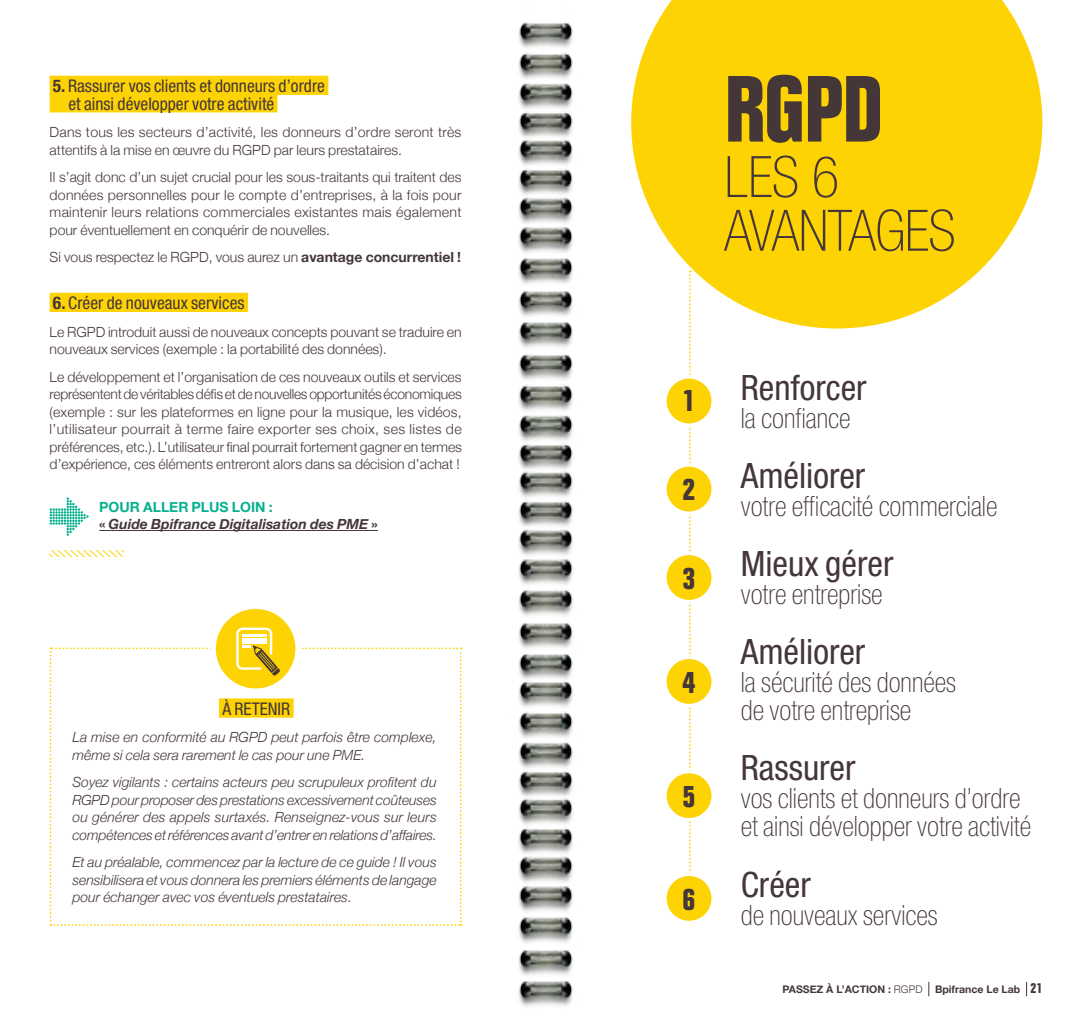
<style>
.page{position:relative;width:1092px;height:1027px;background:#fff}
.page>*{position:absolute;margin:0;border:0;box-sizing:border-box;transform-origin:0 0}
.t1{font:700 condensed 91.88px "Folio";color:#453638}
.t2{font:100 condensed 57.23px/53.7px "Helvetica Neue";letter-spacing:-.01em;color:#453638}
.t3{font:condensed 35px "Helvetica Neue";color:#453638}
.t4{font:700 condensed 30.1px "Folio";color:#453638}
.t5{font:100 condensed 28px/28px "Helvetica Neue";color:#453638}
.t6{font:condensed 17.5px/17.5px "Helvetica Neue";color:#453638}
.t7{font:300 14px/17.5px "Helvetica Neue";color:#453638}
.t8{font:italic 300 14px/17.5px "Helvetica Neue";color:#453638;text-align:justify}
.t9{font:italic 700 14px/17.5px "Helvetica Neue";color:#453638}
.t10{font:700 10.5px "Helvetica Neue";color:#453638}
.s1{font-weight:700}
.s2{font-style:normal;color:#07b18f}
.s3{font-style:normal}
.s4{font-weight:300}
.s5{font-family:"Folio";font-stretch:condensed;font-size:14px}
</style>
<div class="page">
<div style="left:50px;top:76px;width:278px;height:19px;background:#fed304"></div>
<div style="left:50px;top:93px;width:227px;height:19px;background:#fed304"></div>
<div style="left:50px;top:293px;width:198px;height:19px;background:#fed304"></div>
<hr style="left:99px;top:530px;width:279px;height:1px;background:#453638">
<svg style="left:50px;top:550px;width:73px;height:6px"></svg>
<svg style="left:50px;top:497px;width:39px;height:39px"></svg>
<svg style="left:213px;top:606px;width:85px;height:85px"></svg>
<div style="left:210px;top:604px;width:90px;height:90px;border:5px solid #fff;border-radius:50%"></div>
<svg style="left:50px;top:626px;width:411px;height:300px"></svg>
<div style="left:219px;top:698px;width:74px;height:20px;background:#fed304"></div>
<svg style="left:631px;top:0;width:411px;height:328px;fill:#fed304"></svg>
<svg style="left:689px;top:271px;width:2px;height:602px"></svg>
<div style="left:665px;top:377px;width:47px;height:48px;background:#fed304;border-radius:50%"></div>
<div style="left:664px;top:376px;width:50px;height:50px;border:3px solid #fff;border-radius:50%"></div>
<div style="left:665px;top:465px;width:47px;height:48px;background:#fed304;border-radius:50%"></div>
<div style="left:664px;top:464px;width:50px;height:50px;border:3px solid #fff;border-radius:50%"></div>
<div style="left:665px;top:554px;width:47px;height:47px;background:#fed304;border-radius:50%"></div>
<div style="left:664px;top:552px;width:50px;height:50px;border:3px solid #fff;border-radius:50%"></div>
<div style="left:665px;top:658px;width:47px;height:47px;background:#fed304;border-radius:50%"></div>
<div style="left:664px;top:656px;width:50px;height:50px;border:3px solid #fff;border-radius:50%"></div>
<div style="left:665px;top:772px;width:47px;height:47px;background:#fed304;border-radius:50%"></div>
<div style="left:664px;top:770px;width:50px;height:51px;border:3px solid #fff;border-radius:50%"></div>
<div style="left:665px;top:875px;width:47px;height:47px;background:#fed304;border-radius:50%"></div>
<div style="left:664px;top:873px;width:50px;height:50px;border:3px solid #fff;border-radius:50%"></div>
<img style="left:518px;top:754px;width:55px;height:253px">
<img style="left:518px;top:423px;width:55px;height:331px">
<img style="left:518px;top:22px;width:55px;height:401px">
<svg style="left:928px;top:982px;width:1px;height:14px"></svg>
<svg style="left:1026px;top:982px;width:1px;height:14px"></svg>
<p class="t6" style="left:68px;top:77px;width:258px;text-indent:-16px"><span class="s1">5.</span> Rassurer vos clients et donneurs d’ordre et ainsi développer votre activité</p>
<p class="t7" style="left:50px;top:122px;width:413px">Dans tous les secteurs d’activité, les donneurs d’ordre seront très attentifs à la mise en œuvre du RGPD par leurs prestataires.</p>
<p class="t7" style="left:50px;top:167px;width:413px;text-align:justify">Il s’agit donc d’un sujet crucial pour les sous-traitants qui traitent des données personnelles pour le compte d’entreprises, à la fois pour maintenir leurs relations commerciales existantes mais également pour éventuellement en conquérir de nouvelles.</p>
<p class="t7" style="left:50px;top:247px;width:413px">Si vous respectez le RGPD, vous aurez un <span class="s1">avantage concurrentiel !</span></p>
<p class="t6" style="left:53px;top:294px;width:193px"><span class="s1">6.</span> Créer de nouveaux services</p>
<p class="t7" style="left:50px;top:322px;width:413px">Le RGPD introduit aussi de nouveaux concepts pouvant se traduire en nouveaux services (exemple : la portabilité des données).</p>
<p class="t7" style="left:50px;top:367px;width:414px;text-align:justify">Le développement et l’organisation de ces nouveaux outils et services représentent de véritables défis et de nouvelles opportunités économiques (exemple : sur les plateformes en ligne pour la musique, les vidéos, l’utilisateur pourrait à terme faire exporter ses choix, ses listes de préférences, etc.). L’utilisateur final pourrait fortement gagner en termes d’expérience, ces éléments entreront alors dans sa décision d’achat !</p>
<p class="t9" style="left:99px;top:498px;width:280px"><span class="s2">POUR ALLER PLUS LOIN :<br></span><span class="s3">«</span> Guide Bpifrance Digitalisation des PME <span class="s3">»</span></p>
<p class="t6" style="left:222px;top:700px;width:69px">À RETENIR</p>
<p class="t8" style="left:72px;top:728px;width:365px">La mise en conformité au RGPD peut parfois être complexe, même si cela sera rarement le cas pour une PME.</p>
<p class="t8" style="left:72px;top:773px;width:366px">Soyez vigilants : certains acteurs peu scrupuleux profitent du RGPD pour proposer des prestations excessivement coûteuses ou générer des appels surtaxés. Renseignez-vous sur leurs compétences et références avant d’entrer en relations d’affaires.</p>
<p class="t8" style="left:72px;top:853px;width:366px">Et au préalable, commencez par la lecture de ce guide ! Il vous sensibilisera et vous donnera les premiers éléments de langage pour échanger avec vos éventuels prestataires.</p>
<h1 class="t1" style="left:724px;top:58px;width:160px">RGPD</h1>
<h2 class="t2" style="left:724px;top:150px;width:233px">LES 6<br>AVANTAGES</h2>
<h3 class="t4" style="left:682px;top:384px;width:14px">1</h3>
<h3 class="t4" style="left:682px;top:473px;width:14px">2</h3>
<h3 class="t4" style="left:682px;top:561px;width:14px">3</h3>
<h3 class="t4" style="left:682px;top:665px;width:14px">4</h3>
<h3 class="t4" style="left:682px;top:780px;width:14px">5</h3>
<h3 class="t4" style="left:682px;top:882px;width:14px">6</h3>
<h3 class="t3" style="left:740px;top:367px;width:127px">Renforcer</h3>
<h3 class="t5" style="left:740px;top:404px;width:111px">la confiance</h3>
<h3 class="t3" style="left:740px;top:455px;width:126px">Améliorer</h3>
<h3 class="t5" style="left:740px;top:492px;width:258px">votre efficacité commerciale</h3>
<h3 class="t3" style="left:740px;top:544px;width:154px">Mieux gérer</h3>
<h3 class="t5" style="left:740px;top:580px;width:143px">votre entreprise</h3>
<h3 class="t3" style="left:740px;top:632px;width:126px">Améliorer</h3>
<h3 class="t5" style="left:740px;top:668px;width:217px">la sécurité des données de votre entreprise</h3>
<h3 class="t3" style="left:740px;top:748px;width:116px">Rassurer</h3>
<h3 class="t5" style="left:740px;top:784px;width:292px">vos clients et donneurs d’ordre et ainsi développer votre activité</h3>
<h3 class="t3" style="left:740px;top:864px;width:71px">Créer</h3>
<h3 class="t5" style="left:740px;top:900px;width:198px">de nouveaux services</h3>
<p class="t10" style="left:782px;top:981px;width:261px">PASSEZ À L’ACTION : <span class="s4">RGPD</span> Bpifrance Le Lab <span class="s5">21</span></p>
</div>
